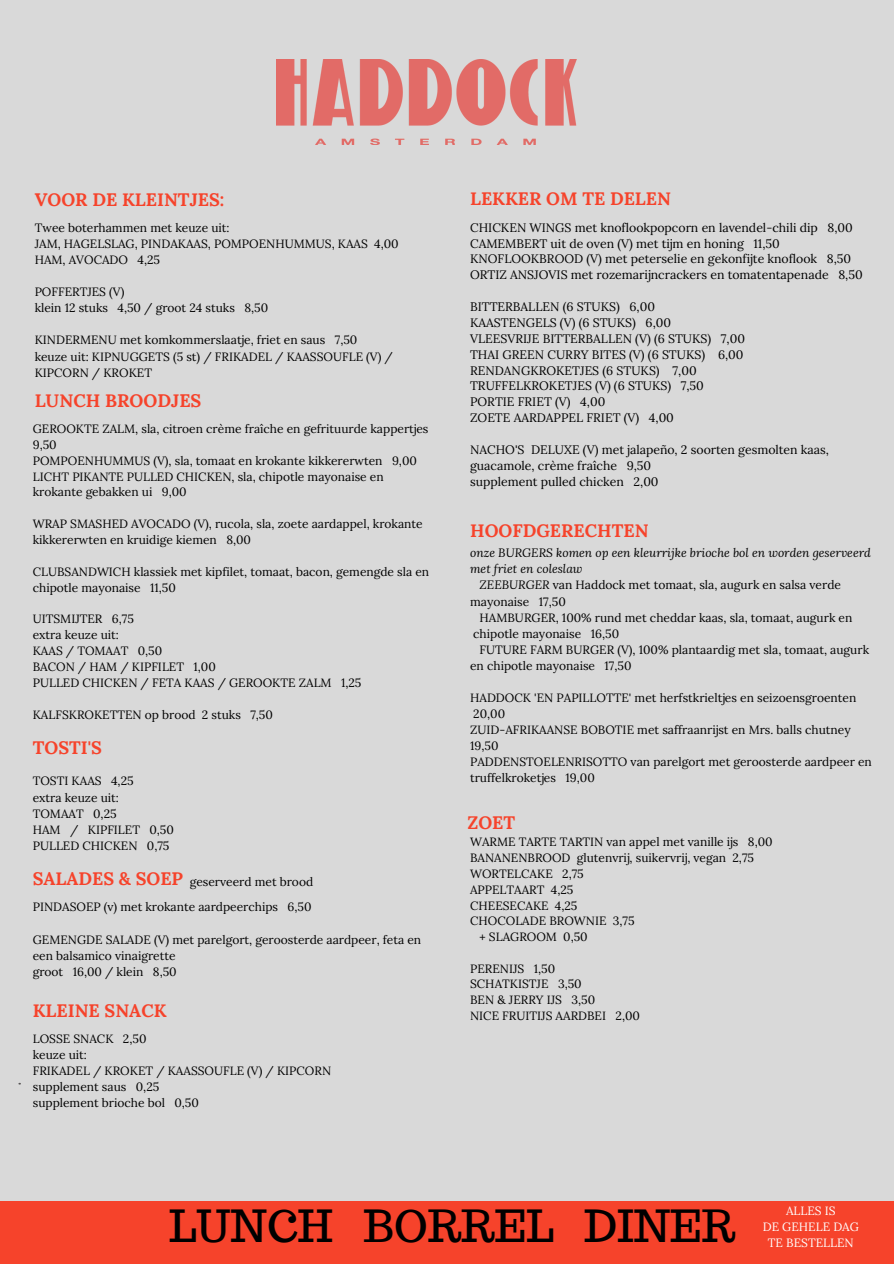
<style>
.page{position:relative;width:894px;height:1264px;background:#fff}
.page>*{position:absolute;margin:0;border:0;box-sizing:border-box;transform-origin:0 0}
.t1{font:43.35px "Trocchi";color:#000}
.t2{font:700 18.15px "Lora";color:#f6432b}
.t3{font:700 18px "Lora";color:#f6432b}
.t4{font:12.3px/15.9px "Lora";color:#000}
.t5{font:12px/16px "Lora";color:#000}
.t6{font:italic 12px/16px "Lora";color:#000}
.t7{font:12px "Lora";color:#fff}
.s1{font-style:italic}
</style>
<div class="page">
<div style="left:0;top:0;width:893px;height:1263px;background:#d9d9d9"></div>
<div style="left:0;top:1200px;width:893px;height:63px;background:#f6432b"></div>
<img style="left:277px;top:60px;width:299px;height:84px">
<p class="t3" style="left:35px;top:188px;width:191px">VOOR DE KLEINTJES:</p>
<p class="t5" style="left:35px;top:219px;width:196px">Twee boterhammen met keuze uit:</p>
<p class="t5" style="left:35px;top:235px;width:365px">JAM, HAGELSLAG, PINDAKAAS, POMPOENHUMMUS, KAAS 4,00</p>
<p class="t5" style="left:35px;top:251px;width:127px">HAM, AVOCADO 4,25</p>
<p class="t5" style="left:35px;top:284px;width:91px">POFFERTJES (V)</p>
<p class="t5" style="left:35px;top:300px;width:235px">klein 12 stuks 4,50 / groot 24 stuks 8,50</p>
<p class="t5" style="left:35px;top:332px;width:324px">KINDERMENU met komkommerslaatje, friet en saus 7,50</p>
<p class="t5" style="left:35px;top:348px;width:359px">keuze uit: KIPNUGGETS (5 st) / FRIKADEL / KAASSOUFLE (V) /<br>KIPCORN / KROKET</p>
<p class="t2" style="left:35px;top:389px;width:168px">LUNCH BROODJES</p>
<p class="t5" style="left:33px;top:420px;width:397px">GEROOKTE ZALM, sla, citroen crème fraîche en gefrituurde kappertjes<br>9,50</p>
<p class="t5" style="left:33px;top:452px;width:385px">POMPOENHUMMUS (V), sla, tomaat en krokante kikkererwten 9,00</p>
<p class="t5" style="left:33px;top:468px;width:352px">LICHT PIKANTE PULLED CHICKEN, sla, chipotle mayonaise en krokante gebakken ui 9,00</p>
<p class="t5" style="left:33px;top:516px;width:391px">WRAP SMASHED AVOCADO (V), rucola, sla, zoete aardappel, krokante kikkererwten en kruidige kiemen 8,00</p>
<p class="t5" style="left:33px;top:563px;width:398px">CLUBSANDWICH klassiek met kipfilet, tomaat, bacon, gemengde sla en chipotle mayonaise 11,50</p>
<p class="t5" style="left:33px;top:611px;width:103px">UITSMIJTER 6,75</p>
<p class="t5" style="left:33px;top:627px;width:88px">extra keuze uit:</p>
<p class="t5" style="left:33px;top:642px;width:131px">KAAS / TOMAAT 0,50</p>
<p class="t5" style="left:33px;top:658px;width:184px">BACON / HAM / KIPFILET 1,00</p>
<p class="t5" style="left:33px;top:674px;width:330px">PULLED CHICKEN / FETA KAAS / GEROOKTE ZALM 1,25</p>
<p class="t5" style="left:33px;top:706px;width:241px">KALFSKROKETTEN op brood 2 stuks 7,50</p>
<p class="t3" style="left:33px;top:736px;width:71px">TOSTI'S</p>
<p class="t5" style="left:33px;top:773px;width:102px">TOSTI KAAS 4,25</p>
<p class="t5" style="left:33px;top:789px;width:88px">extra keuze uit:</p>
<p class="t5" style="left:33px;top:805px;width:85px">TOMAAT 0,25</p>
<p class="t5" style="left:33px;top:821px;width:143px">HAM / KIPFILET 0,50</p>
<p class="t5" style="left:33px;top:837px;width:138px">PULLED CHICKEN 0,75</p>
<p class="t3" style="left:33px;top:867px;width:152px">SALADES &amp; SOEP</p>
<p class="t5" style="left:33px;top:899px;width:280px">PINDASOEP (v) met krokante aardpeerchips 6,50</p>
<p class="t5" style="left:33px;top:931px;width:390px">GEMENGDE SALADE (V) met parelgort, geroosterde aardpeer, feta en een balsamico vinaigrette</p>
<p class="t5" style="left:33px;top:963px;width:145px">groot 16,00 / klein 8,50</p>
<p class="t5" style="left:190px;top:873px;width:125px">geserveerd met brood</p>
<p class="t3" style="left:33px;top:998px;width:135px">KLEINE SNACK</p>
<p class="t5" style="left:33px;top:1030px;width:115px">LOSSE SNACK 2,50</p>
<p class="t5" style="left:33px;top:1046px;width:56px">keuze uit:</p>
<p class="t5" style="left:33px;top:1062px;width:300px">FRIKADEL / KROKET / KAASSOUFLE (V) / KIPCORN</p>
<p class="t5" style="left:33px;top:1078px;width:128px">supplement saus 0,25</p>
<p class="t5" style="left:33px;top:1094px;width:168px">supplement brioche bol 0,50</p>
<p class="t3" style="left:470px;top:186px;width:202px">LEKKER OM TE DELEN</p>
<p class="t4" style="left:470px;top:219px;width:384px">CHICKEN WINGS met knoflookpopcorn en lavendel-chili dip 8,00</p>
<p class="t4" style="left:470px;top:235px;width:311px">CAMEMBERT uit de oven (V) met tijm en honing 11,50</p>
<p class="t4" style="left:470px;top:251px;width:382px">KNOFLOOKBROOD (V) met peterselie en gekonfijte knoflook 8,50</p>
<p class="t4" style="left:470px;top:267px;width:394px">ORTIZ ANSJOVIS met rozemarijncrackers en tomatentapenade 8,50</p>
<p class="t4" style="left:470px;top:298px;width:186px">BITTERBALLEN (6 STUKS) 6,00</p>
<p class="t4" style="left:470px;top:314px;width:202px">KAASTENGELS (V) (6 STUKS) 6,00</p>
<p class="t4" style="left:470px;top:330px;width:276px">VLEESVRIJE BITTERBALLEN (V) (6 STUKS) 7,00</p>
<p class="t4" style="left:470px;top:346px;width:275px">THAI GREEN CURRY BITES (V) (6 STUKS) 6,00</p>
<p class="t4" style="left:470px;top:362px;width:228px">RENDANGKROKETJES (6 STUKS) 7,00</p>
<p class="t4" style="left:470px;top:378px;width:235px">TRUFFELKROKETJES (V) (6 STUKS) 7,50</p>
<p class="t4" style="left:470px;top:394px;width:137px">PORTIE FRIET (V) 4,00</p>
<p class="t4" style="left:470px;top:409px;width:205px">ZOETE AARDAPPEL FRIET (V) 4,00</p>
<p class="t4" style="left:470px;top:441px;width:360px">NACHO'S DELUXE (V) met jalapeño, 2 soorten gesmolten kaas, guacamole, crème fraîche 9,50</p>
<p class="t4" style="left:470px;top:473px;width:190px">supplement pulled chicken 2,00</p>
<p class="t3" style="left:470px;top:518px;width:180px">HOOFDGERECHTEN</p>
<p class="t6" style="left:470px;top:545px;width:402px">onze BURGERS komen op een kleurrijke brioche bol en worden geserveerd met friet en coleslaw</p>
<p class="t5" style="left:470px;top:577px;width:372px;text-indent:9px"><span class="s1">ZEEBURGER</span> van Haddock met tomaat, sla, augurk en salsa verde mayonaise 17,50</p>
<p class="t5" style="left:473px;top:609px;width:380px;text-indent:6px">HAMBURGER, 100% rund met cheddar kaas, sla, tomaat, augurk en chipotle mayonaise 16,50</p>
<p class="t5" style="left:470px;top:641px;width:400px;text-indent:9px">FUTURE FARM BURGER (V), 100% plantaardig met sla, tomaat, augurk en chipotle mayonaise 17,50</p>
<p class="t5" style="left:470px;top:689px;width:387px">HADDOCK 'EN PAPILLOTTE' met herfstkrieltjes en seizoensgroenten<br>20,00</p>
<p class="t5" style="left:470px;top:721px;width:382px">ZUID-AFRIKAANSE BOBOTIE met saffraanrijst en Mrs. balls chutney<br>19,50</p>
<p class="t5" style="left:470px;top:753px;width:403px">PADDENSTOELENRISOTTO van parelgort met geroosterde aardpeer en truffelkroketjes 19,00</p>
<p class="t3" style="left:467px;top:810px;width:49px">ZOET</p>
<p class="t5" style="left:470px;top:834px;width:304px">WARME TARTE TARTIN van appel met vanille ijs 8,00</p>
<p class="t5" style="left:470px;top:849px;width:285px">BANANENBROOD glutenvrij, suikervrij, vegan 2,75</p>
<p class="t5" style="left:470px;top:865px;width:115px">WORTELCAKE 2,75</p>
<p class="t5" style="left:470px;top:881px;width:105px">APPELTAART 4,25</p>
<p class="t5" style="left:470px;top:897px;width:109px">CHEESECAKE 4,25</p>
<p class="t5" style="left:470px;top:912px;width:166px">CHOCOLADE BROWNIE 3,75</p>
<p class="t5" style="left:479px;top:928px;width:110px">+ SLAGROOM 0,50</p>
<p class="t5" style="left:470px;top:960px;width:87px">PERENIJS 1,50</p>
<p class="t5" style="left:470px;top:975px;width:113px">SCHATKISTJE 3,50</p>
<p class="t5" style="left:470px;top:991px;width:126px">BEN &amp; JERRY IJS 3,50</p>
<p class="t5" style="left:470px;top:1007px;width:171px">NICE FRUITIJS AARDBEI 2,00</p>
<p class="t1" style="left:169px;top:1197px;width:567px">LUNCH BORREL DINER</p>
<p class="t7" style="left:785px;top:1202px;width:51px">ALLES IS</p>
<p class="t7" style="left:762px;top:1218px;width:98px">DE GEHELE DAG</p>
<p class="t7" style="left:767px;top:1234px;width:87px">TE BESTELLEN</p>
</div>
